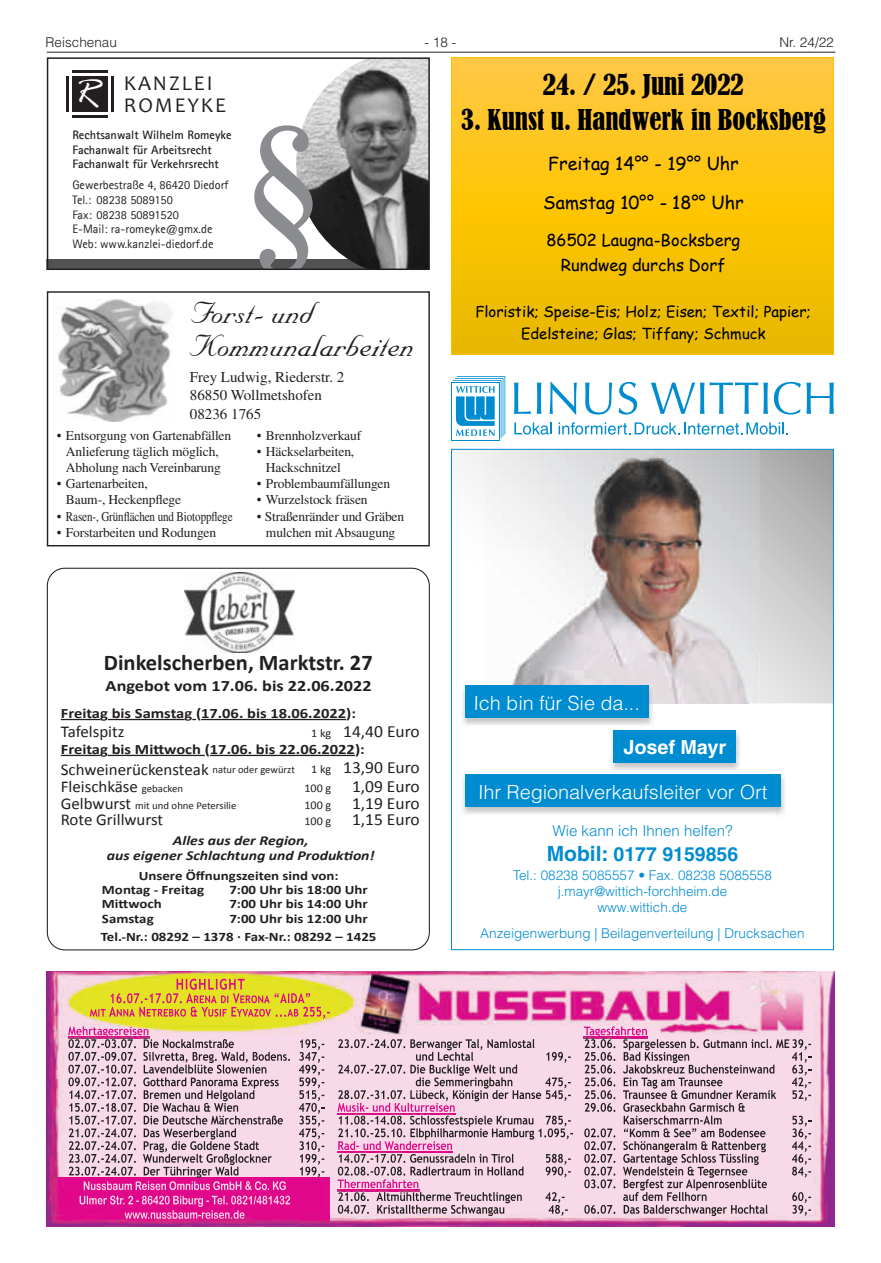
<style>
.page{position:relative;width:881px;height:1263px;background:#fff}
.page>*{position:absolute;margin:0;border:0;box-sizing:border-box;transform-origin:0 0}
.t1{font:160.35px "Century";color:#8a8c8f}
.t2{font:italic 37.8px "Rage";color:#fff}
.t3{font:36px/33.6px "Nuptial Script";color:#231f20}
.t4{font:condensed 26.85px "Bernard";color:#000}
.t5{font:700 22.5px "Calibri";color:#231f20}
.t6{font:21px/22.5px "Candara";letter-spacing:.09em;color:#231f20}
.t7{font:300 19.5px "Helvetica LT";color:#fff}
.t8{font:700 19.5px "Helvetica LT";color:#008cd0}
.t9{font:700 19.5px "Helvetica LT";color:#fff}
.t10{font:18px/38.8px "Comic Sans MS";color:#000}
.t11{font:17.1px "Calibri";color:#231f20}
.t12{font:16.5px "Calibri";color:#231f20}
.t13{font:16.5px/24.8px "Comic Sans MS";color:#000;text-align:center}
.t14{font:700 15.75px "Calibri";color:#231f20;scale:1.15 1}
.t15{font:15px/22.4px "Comic Sans MS";color:#000;text-align:center}
.t16{font:15px/18.3px "Times LT";color:#231f20}
.t17{font:300 15px "Helvetica LT";color:#008cd0}
.t18{font:700 14.25px "Calibri";color:#231f20;scale:1.15 1}
.t19{font:italic 700 13.65px/15.8px "Calibri";color:#231f20;text-align:center;scale:1.15 1}
.t20{font:13.5px/16.2px "Times LT";letter-spacing:-.01em;color:#231f20;text-align:center}
.t21{font:300 13.5px/16.2px "Helvetica LT";color:#008cd0;text-align:center}
.t22{font:300 13.5px "Helvetica LT";color:#231f20}
.t23{font:700 12.9px/13.6px "Calibri";color:#231f20;scale:1.15 1}
.t24{font:12.3px/14.7px "Agfa Rotis Sans Serif";color:#231f20}
.t25{font:700 12.3px/14.7px "Agfa Rotis Sans Serif";color:#231f20}
.t26{font:10.5px "Calibri";color:#231f20}
.s1{font-size:11.7px}
.s2{font-size:10.5px}
.s3{font-size:16.5px}
.s4{font-size:21px}
</style>
<div class="page">
<hr style="left:47px;top:52px;width:788px;height:1px;background:#231f20">
<img style="left:47px;top:972px;width:786px;height:255px">
<hr style="left:61px;top:719px;width:39px;height:1px;background:#231f20">
<hr style="left:108px;top:719px;width:76px;height:1px;background:#231f20">
<hr style="left:201px;top:719px;width:145px;height:1px;background:#231f20">
<hr style="left:61px;top:755px;width:39px;height:1px;background:#231f20">
<hr style="left:108px;top:755px;width:97px;height:1px;background:#231f20">
<hr style="left:210px;top:755px;width:145px;height:1px;background:#231f20">
<img style="left:184px;top:572px;width:110px;height:80px">
<img style="left:56px;top:299px;width:116px;height:123px">
<div style="left:47px;top:291px;width:382px;height:255px;border:1px solid #231f20"></div>
<div style="left:47px;top:259px;width:382px;height:11px;background:#525254"></div>
<img style="left:296px;top:60px;width:130px;height:207px">
<div style="left:72px;top:76px;width:36px;height:36px;background:#231f20"></div>
<hr style="left:72px;top:71px;width:36px;height:2px;background:#231f20">
<hr style="left:72px;top:116px;width:36px;height:2px;background:#231f20">
<hr style="left:66px;top:76px;width:3px;height:36px;background:#231f20">
<hr style="left:112px;top:76px;width:2px;height:36px;background:#231f20">
<div style="left:47px;top:57px;width:382px;height:213px;border:2px solid #231f20"></div>
<img style="left:611px;top:730px;width:129px;height:41px">
<div style="left:613px;top:730px;width:122px;height:32px;background:#008cd0"></div>
<img style="left:462px;top:774px;width:323px;height:41px">
<div style="left:465px;top:775px;width:315px;height:32px;background:#008cd0"></div>
<svg style="left:454px;top:451px;width:377px;height:252px"></svg>
<img style="left:485px;top:451px;width:274px;height:253px">
<svg style="left:514px;top:382px;width:16px;height:32px"></svg>
<svg style="left:536px;top:382px;width:5px;height:32px"></svg>
<svg style="left:549px;top:382px;width:27px;height:33px"></svg>
<svg style="left:585px;top:382px;width:27px;height:33px"></svg>
<svg style="left:618px;top:382px;width:19px;height:33px"></svg>
<svg style="left:651px;top:382px;width:116px;height:32px"></svg>
<svg style="left:773px;top:382px;width:27px;height:33px"></svg>
<svg style="left:806px;top:382px;width:27px;height:32px"></svg>
<svg style="left:451px;top:382px;width:2px;height:58px"></svg>
<div style="left:452px;top:383px;width:46px;height:56px;background:#fff"></div>
<svg style="left:453px;top:376px;width:52px;height:62px"></svg>
<svg style="left:514px;top:422px;width:37px;height:13px"></svg>
<svg style="left:558px;top:422px;width:229px;height:13px"></svg>
<img style="left:460px;top:685px;width:193px;height:40px">
<div style="left:465px;top:685px;width:183px;height:33px;background:#008cd0"></div>
<svg style="left:453px;top:59px;width:378px;height:293px"></svg>
<div style="left:451px;top:57px;width:382px;height:297px;border:1px solid #ffc000"></div>
<p class="t22" style="left:45px;top:34px;width:73px">Reischenau</p>
<p class="t22" style="left:424px;top:34px;width:33px">- 18 -</p>
<p class="t22" style="left:779px;top:34px;width:56px">Nr. 24/22</p>
<h3 class="t6" style="left:124px;top:71px;width:104px">KANZLEI<br>ROMEYKE</h3>
<p class="t25" style="left:72px;top:127px;width:161px">Rechtsanwalt Wilhelm Romeyke<br>Fachanwalt für Arbeitsrecht<br>Fachanwalt für Verkehrsrecht</p>
<p class="t24" style="left:72px;top:178px;width:157px">Gewerbestraße 4, 86420 Diedorf<br>Tel.: 08238 5089150<br>Fax: 08238 50891520<br>E-Mail: ra-romeyke@gmx.de<br>Web: www.kanzlei-diedorf.de</p>
<h2 class="t2" style="left:73px;top:72px;width:27px">R</h2>
<h1 class="t1" style="left:244px;top:52px;width:82px">§</h1>
<h3 class="t3" style="left:190px;top:296px;width:225px">Forst- und<br>Kommunalarbeiten</h3>
<p class="t16" style="left:190px;top:368px;width:156px">Frey Ludwig, Riederstr. 2<br>86850 Wollmetshofen<br>08236 1765</p>
<p class="t20" style="left:257px;top:427px;width:106px">• Brennholzverkauf</p>
<p class="t20" style="left:257px;top:443px;width:99px">• Häckselarbeiten,<br>Hackschnitzel</p>
<p class="t20" style="left:257px;top:475px;width:135px">• Problembaumfällungen</p>
<p class="t20" style="left:257px;top:491px;width:112px">• Wurzelstock fräsen</p>
<p class="t20" style="left:257px;top:508px;width:149px">• Straßenränder und Gräben mulchen mit Absaugung</p>
<p class="t20" style="left:57px;top:427px;width:176px">• Entsorgung von Gartenabfällen<br>Anlieferung täglich möglich,<br>Abholung nach Vereinbarung</p>
<p class="t20" style="left:66px;top:475px;width:117px;text-align:left;text-indent:-9px">• Gartenarbeiten,<br>Baum-, Heckenpflege</p>
<p class="t20" style="left:57px;top:508px;width:177px">• Rasen-, Grünflächen und Biotoppflege</p>
<p class="t20" style="left:57px;top:524px;width:161px">• Forstarbeiten und Rodungen</p>
<h3 class="t4" style="left:542px;top:69px;width:202px">24. / 25. Juni 2022</h3>
<h3 class="t4" style="left:460px;top:104px;width:367px">3. Kunst u. Handwerk in Bocksberg</h3>
<h3 class="t10" style="left:543px;top:143px;width:202px">Freitag 14°° - 19°° Uhr<br>Samstag 10°° - 18°° Uhr</h3>
<p class="t13" style="left:546px;top:227px;width:195px">86502 Laugna-Bocksberg<br>Rundweg durchs Dorf</p>
<p class="t15" style="left:475px;top:299px;width:337px">Floristik; Speise-Eis; Holz; Eisen; Textil; Papier;<br>Edelsteine; Glas; Tiffany; Schmuck</p>
<h3 class="t5" style="left:104px;top:648px;width:270px">Dinkelscherben, Marktstr. 27</h3>
<p class="t14" style="left:106px;top:676px;width:233px">Angebot vom 17.06. bis 22.06.2022</p>
<p class="t18" style="left:61px;top:704px;width:258px">Freitag bis Samstag (17.06. bis 18.06.2022):</p>
<p class="t12" style="left:61px;top:721px;width:65px">Tafelspitz</p>
<p class="t11" style="left:311px;top:720px;width:110px"><span class="s1">1 kg</span> 14,40 Euro</p>
<p class="t18" style="left:61px;top:740px;width:266px">Freitag bis Mittwoch (17.06. bis 22.06.2022):</p>
<p class="t12" style="left:61px;top:759px;width:235px">Schweinerückensteak <span class="s2">natur oder gewürzt</span></p>
<p class="t11" style="left:311px;top:757px;width:110px"><span class="s1">1 kg</span> 13,90 Euro</p>
<p class="t12" style="left:61px;top:776px;width:124px">Fleischkäse <span class="s2">gebacken</span></p>
<p class="t11" style="left:304px;top:776px;width:117px"><span class="s1">100 g</span> 1,09 Euro</p>
<p class="t26" style="left:61px;top:799px;width:177px"><span class="s3">Gelbwurst</span> mit und ohne Petersilie</p>
<p class="t11" style="left:304px;top:792px;width:117px"><span class="s1">100 g</span> 1,19 Euro</p>
<p class="t12" style="left:61px;top:809px;width:104px">Rote Grillwurst</p>
<p class="t11" style="left:304px;top:809px;width:117px"><span class="s1">100 g</span> 1,15 Euro</p>
<p class="t19" style="left:107px;top:832px;width:234px">Alles aus der Region,<br>aus eigener Schlachtung und Produktion!</p>
<p class="t23" style="left:102px;top:869px;width:207px;text-indent:37px">Unsere Öffnungszeiten sind von:<br>Montag - Freitag</p>
<p class="t23" style="left:229px;top:883px;width:122px">7:00 Uhr bis 18:00 Uhr</p>
<p class="t23" style="left:102px;top:896px;width:53px">Mittwoch</p>
<p class="t23" style="left:229px;top:896px;width:122px">7:00 Uhr bis 14:00 Uhr</p>
<p class="t23" style="left:102px;top:912px;width:46px">Samstag</p>
<p class="t23" style="left:101px;top:909px;width:241px;line-height:18.5px;text-indent:128px">7:00 Uhr bis 12:00 Uhr<br>Tel.-Nr.: 08292 – 1378 · Fax-Nr.: 08292 – 1425</p>
<h3 class="t7" style="left:473px;top:690px;width:168px">Ich bin für Sie da...</h3>
<h3 class="t9" style="left:623px;top:735px;width:104px">Josef Mayr</h3>
<h3 class="t7" style="left:478px;top:779px;width:291px">Ihr Regionalverkaufsleiter vor Ort</h3>
<p class="t17" style="left:552px;top:821px;width:181px">Wie kann ich Ihnen helfen?</p>
<h3 class="t8" style="left:546px;top:842px;width:193px"><span class="s4">Mobil:</span> 0177 9159856</h3>
<p class="t21" style="left:513px;top:867px;width:260px">Tel.: 08238 5085557 • Fax. 08238 5085558 j.mayr@wittich-forchheim.de www.wittich.de</p>
<p class="t21" style="left:480px;top:924px;width:326px">Anzeigenwerbung | Beilagenverteilung | Drucksachen</p>
</div>
